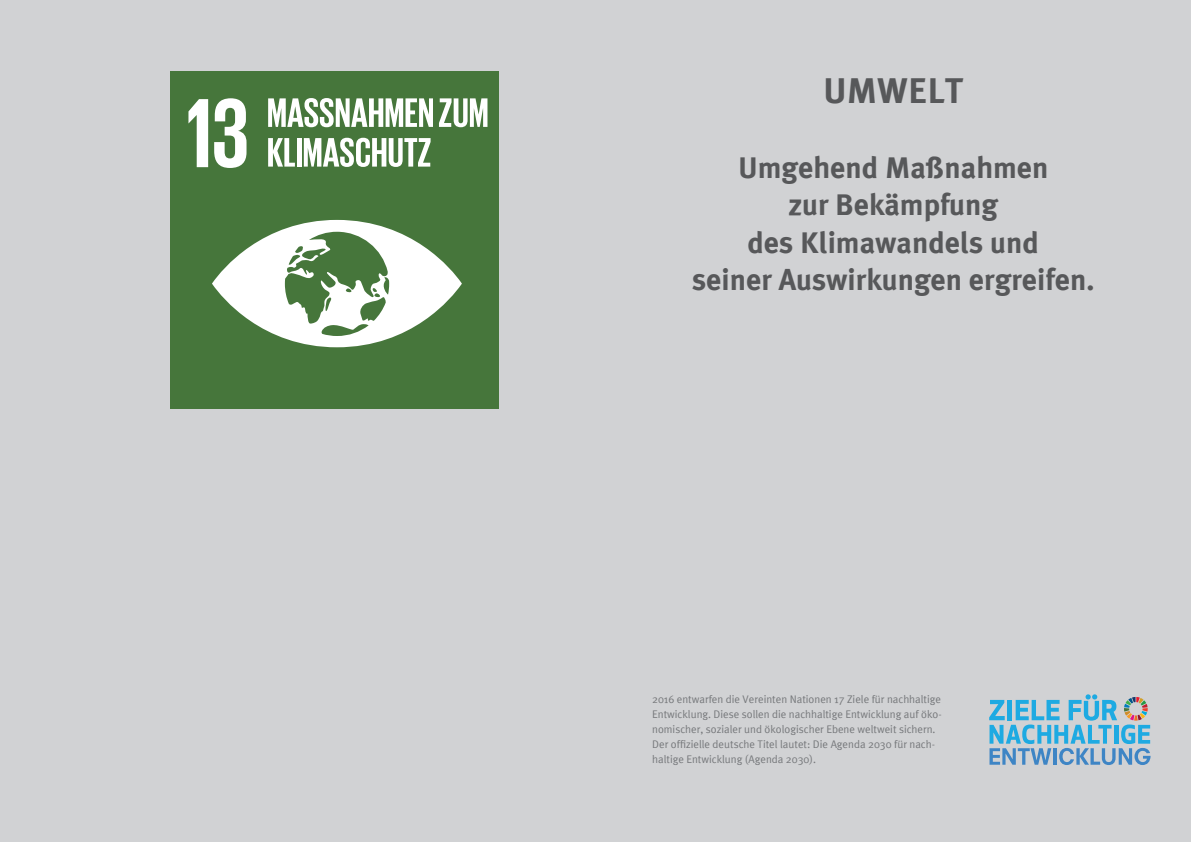
<style>
.page{position:relative;width:1191px;height:842px;background:#d1d2d4}
.page>*{position:absolute;margin:0;border:0;box-sizing:border-box;transform-origin:0 0}
.t1{font:700 36px "Meta Plus";color:#57585a}
.t2{font:700 30px/37.5px "Meta Plus";color:#57585a;text-align:center}
.t3{font:11px/15px "Meta Plus";color:#76787b}
</style>
<div class="page">
<div style="left:170px;top:71px;width:328px;height:337px;background:#46763b"></div>
<svg style="left:188px;top:99px;width:20px;height:68px"></svg>
<svg style="left:214px;top:98px;width:32px;height:70px"></svg>
<svg style="left:212px;top:220px;width:250px;height:127px"></svg>
<svg style="left:268px;top:98px;width:165px;height:29px"></svg>
<svg style="left:439px;top:98px;width:48px;height:29px"></svg>
<svg style="left:268px;top:138px;width:27px;height:29px"></svg>
<hr style="left:297px;top:138px;width:4px;height:29px;background:#fff">
<svg style="left:304px;top:138px;width:126px;height:29px"></svg>
<svg style="left:989px;top:694px;width:161px;height:71px"></svg>
<h1 class="t1" style="left:823px;top:69px;width:142px">UMWELT</h1>
<h2 class="t2" style="left:692px;top:148px;width:404px">Umgehend Maßnahmen<br>zur Bekämpfung<br>des Klimawandels und<br>seiner Auswirkungen ergreifen.</h2>
<p class="t3" style="left:652px;top:691px;width:291px">2016 entwarfen die Vereinten Nationen 17 Ziele für nachhaltige Entwicklung. Diese sollen die nachhaltige Entwicklung auf öko&shy;nomischer, sozialer und ökologischer Ebene weltweit sichern.<br>Der offizielle deutsche Titel lautet: Die Agenda 2030 für nach&shy;haltige Entwicklung (Agenda 2030).</p>
</div>
